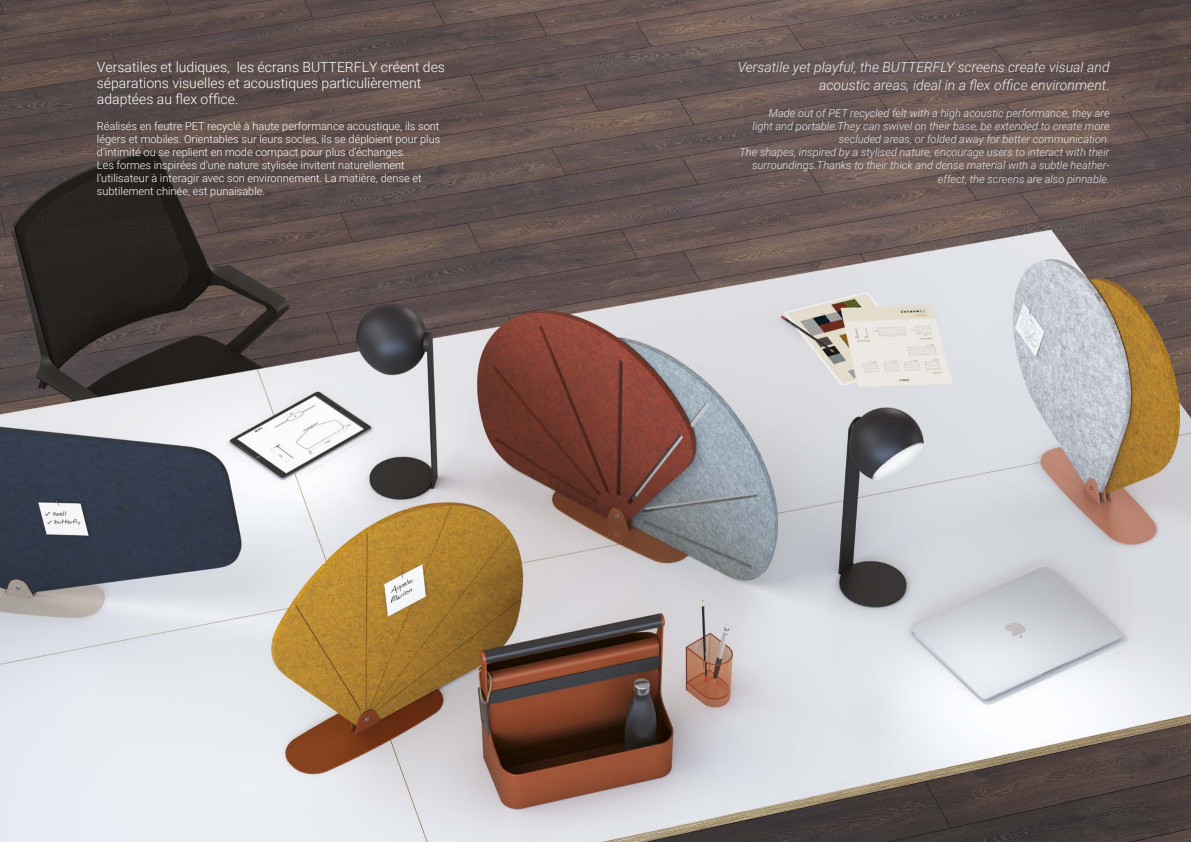
<style>
.page{position:relative;width:1191px;height:842px;background:#fff}
.page>*{position:absolute;margin:0;border:0;box-sizing:border-box;transform-origin:0 0}
.t1{font:300 14px/16px "Roboto";color:#fff}
.t2{font:italic 300 14px/18px "Roboto";color:#efeeee;text-align:right}
.t3{font:italic 300 11px/13.2px "Roboto";color:#e7e7e7;text-align:right}
.t4{font:300 11px/13px "Roboto";color:#fff}
</style>
<div class="page">
<img style="left:0;top:0;width:1191px;height:842px">
<p class="t1" style="left:97px;top:59px;width:349px">Versatiles et ludiques, les écrans BUTTERFLY créent des séparations visuelles et acoustiques particulièrement adaptées au flex office.</p>
<p class="t4" style="left:97px;top:120px;width:345px">Réalisés en feutre PET recyclé à haute performance acoustique, ils sont légers et mobiles. Orientables sur leurs socles, ils se déploient pour plus d’intimité ou se replient en mode compact pour plus d’échanges.<br>Les formes inspirées d’une nature stylisée invitent naturellement l’utilisateur à interagir avec son environnement. La matière, dense et subtilement chinée, est punaisable.</p>
<p class="t2" style="left:737px;top:58px;width:373px">Versatile yet playful, the BUTTERFLY screens create visual and acoustic areas, ideal in a flex office environment.</p>
<p class="t3" style="left:739px;top:106px;width:371px">Made out of PET recycled felt with a high acoustic performance, they are<br>light and portable.They can swivel on their base, be extended to create more secluded areas, or folded away for better communication.<br>The shapes, inspired by a stylised nature, encourage users to interact with their surroundings.Thanks to their thick and dense material with a subtle heather&shy;effect, the screens are also pinnable.</p>
</div>
